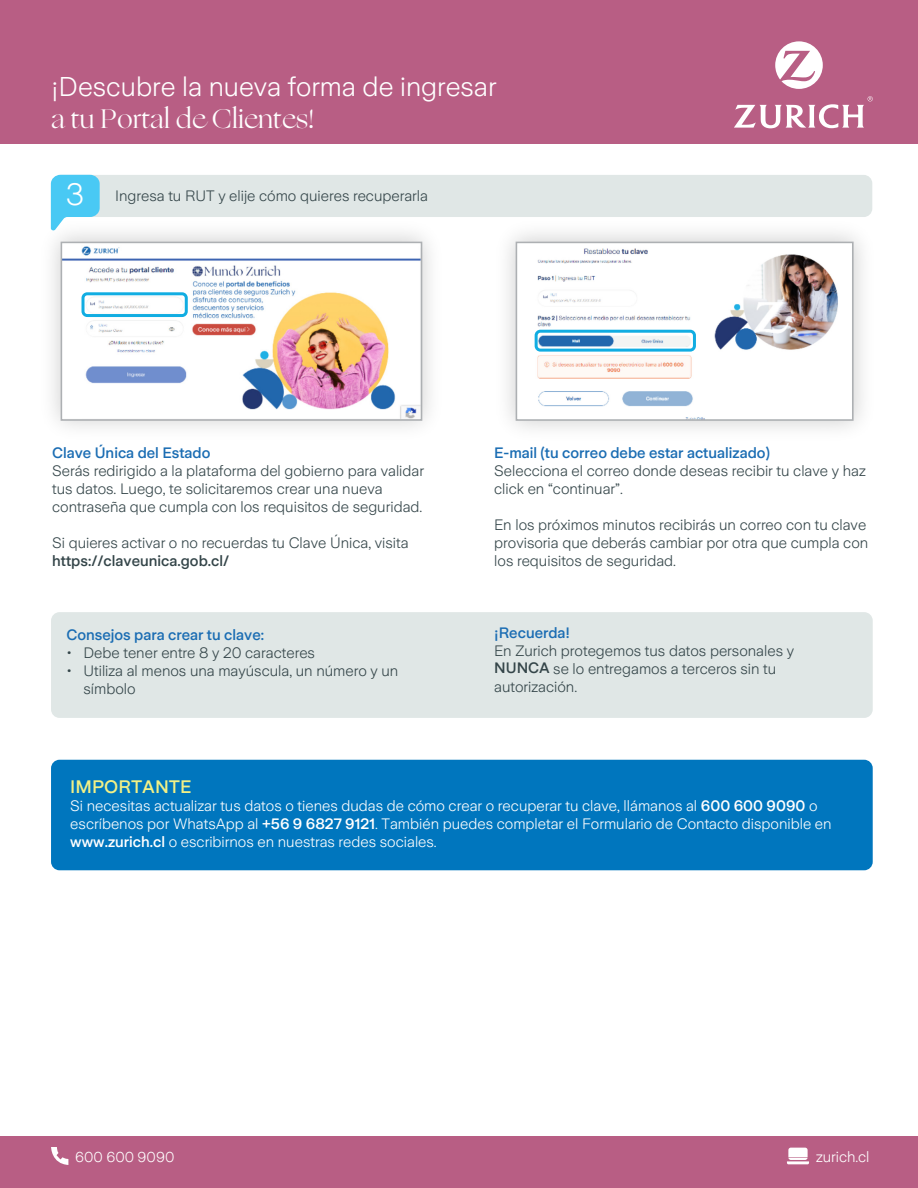
<style>
.page{position:relative;width:918px;height:1188px;background:#fff}
.page>*{position:absolute;margin:0;border:0;box-sizing:border-box;transform-origin:0 0}
.t1{font:300 27px "Zurich Sans";color:#fff}
.t2{font:27px "Ogg";color:#fff}
.t3{font:500 18px "Zurich Sans";color:#f2f086}
.t4{font:300 15px/18px "Zurich Sans";color:#344549}
.t5{font:300 15px/18px "Zurich Sans";color:#fff}
.t6{font:500 15px "Zurich Sans";color:#1b6db3}
.t7{font:500 15px "Zurich Sans";color:#344549}
.t8{font:300 14.25px "Zurich Sans";color:#fff}
.s1{font-size:30.6px;color:#fff}
.s2{font-weight:500}
</style>
<div class="page">
<div style="left:52px;top:175px;width:820px;height:42px;background:#e0e7e6;border-radius:9px"></div>
<div style="left:51px;top:175px;width:49px;height:36px;background:#49c9f4"></div>
<img style="left:50px;top:211px;width:380px;height:217px">
<img style="left:64px;top:245px;width:355px;height:173px">
<div style="left:61px;top:242px;width:361px;height:179px;border:2px solid #adb0b3"></div>
<div style="left:0;top:0;width:918px;height:144px;background:#b85e84"></div>
<div style="left:51px;top:760px;width:822px;height:110px;background:#0076be;border-radius:9px"></div>
<svg style="left:775px;top:41px;width:48px;height:48px"></svg>
<svg style="left:734px;top:96px;width:139px;height:32px"></svg>
<div style="left:82px;top:292px;width:106px;height:25px;border:3px solid #11ade2;border-radius:4px"></div>
<div style="left:51px;top:612px;width:822px;height:106px;background:#e0e7e6;border-radius:9px"></div>
<img style="left:507px;top:211px;width:365px;height:218px">
<img style="left:519px;top:245px;width:332px;height:173px">
<div style="left:516px;top:242px;width:338px;height:179px;border:2px solid #adb0b3"></div>
<div style="left:535px;top:330px;width:161px;height:22px;border:3px solid #11ade2;border-radius:4px"></div>
<div style="left:0;top:1137px;width:918px;height:51px;background:#b85e84"></div>
<svg style="left:51px;top:1147px;width:17px;height:18px"></svg>
<svg style="left:787px;top:1148px;width:22px;height:16px"></svg>
<h1 class="t1" style="left:51px;top:72px;width:447px">¡Descubre la nueva forma de ingresar</h1>
<h1 class="t2" style="left:51px;top:101px;width:265px">a tu Portal de Clientes!</h1>
<p class="t4" style="left:66px;top:187px;width:363px"><span class="s1">3</span> Ingresa tu RUT y elije cómo quieres recuperarla</p>
<p class="t6" style="left:52px;top:445px;width:160px">Clave Única del Estado</p>
<p class="t4" style="left:52px;top:462px;width:373px">Serás redirigido a la plataforma del gobierno para validar tus datos. Luego, te solicitaremos crear una nueva contraseña que cumpla con los requisitos de seguridad.</p>
<p class="t4" style="left:52px;top:534px;width:358px">Si quieres activar o no recuerdas tu Clave Única, visita</p>
<p class="t7" style="left:52px;top:553px;width:179px">https://claveunica.gob.cl/</p>
<p class="t6" style="left:67px;top:627px;width:199px">Consejos para crear tu clave:</p>
<p class="t4" style="left:67px;top:644px;width:250px">• Debe tener entre 8 y 20 caracteres</p>
<p class="t4" style="left:84px;top:662px;width:316px;text-indent:-17px">• Utiliza al menos una mayúscula, un número y un símbolo</p>
<p class="t6" style="left:494px;top:445px;width:277px">E-mail (tu correo debe estar actualizado)</p>
<p class="t4" style="left:494px;top:462px;width:373px">Selecciona el correo donde deseas recibir tu clave y haz click en “continuar”.</p>
<p class="t4" style="left:494px;top:516px;width:376px">En los próximos minutos recibirás un correo con tu clave provisoria que deberás cambiar por otra que cumpla con los requisitos de seguridad.</p>
<p class="t6" style="left:494px;top:625px;width:77px">¡Recuerda!</p>
<p class="t4" style="left:494px;top:642px;width:301px">En Zurich protegemos tus datos personales y<br><span class="s2">NUNCA</span> se lo entregamos a terceros sin tu autorización.</p>
<p class="t3" style="left:70px;top:777px;width:123px">IMPORTANTE</p>
<p class="t5" style="left:70px;top:797px;width:763px">Si necesitas actualizar tus datos o tienes dudas de cómo crear o recuperar tu clave, llámanos al <span class="s2">600 600 9090</span> o escríbenos por WhatsApp al <span class="s2">+56 9 6827 9121</span>. También puedes completar el Formulario de Contacto disponible en <span class="s2">www.zurich.cl</span> o escribirnos en nuestras redes sociales.</p>
<p class="t8" style="left:75px;top:1150px;width:101px">600 600 9090</p>
<p class="t5" style="left:816px;top:1148px;width:55px">zurich.cl</p>
</div>
